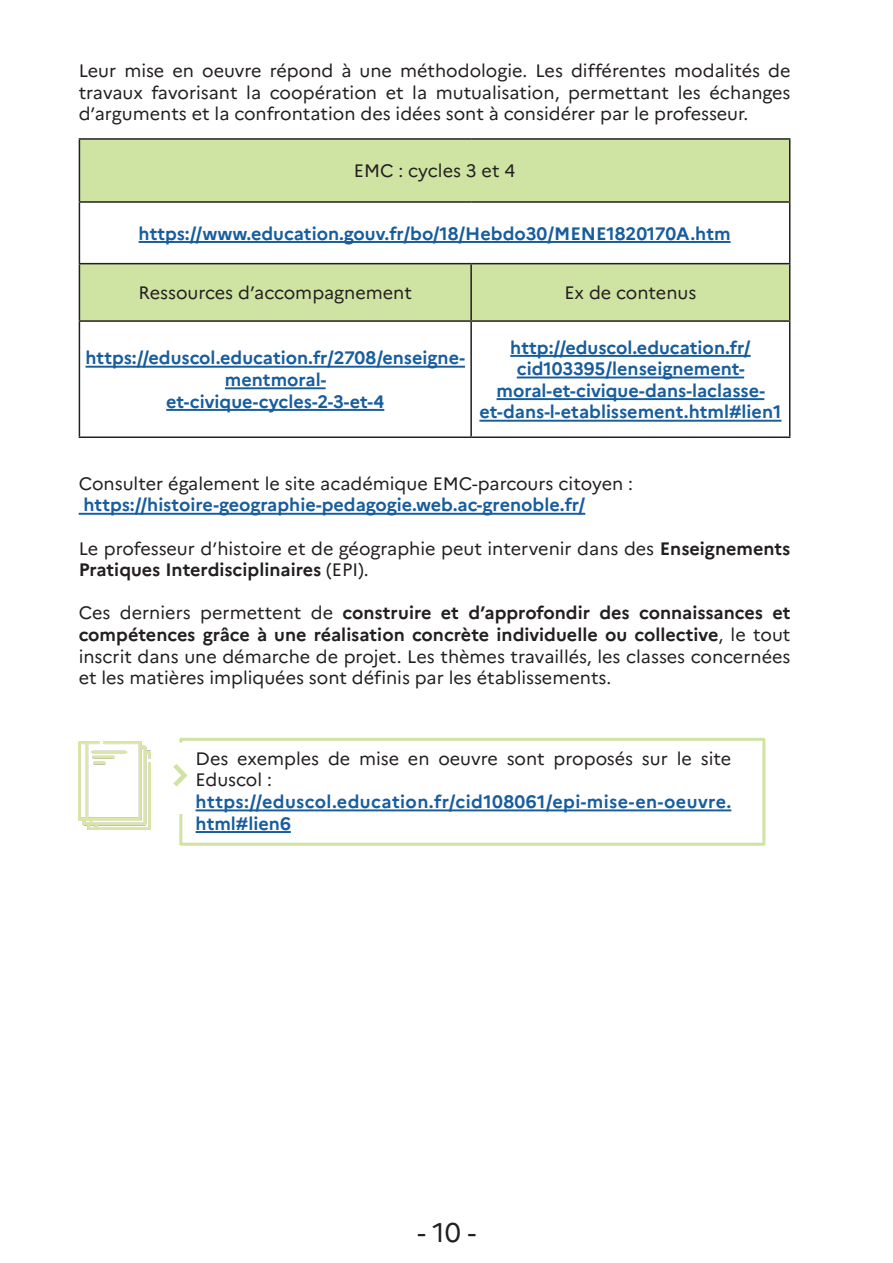
<style>
.page{position:relative;width:893px;height:1263px;background:#fff}
.page>*{position:absolute;margin:0;border:0;box-sizing:border-box;transform-origin:0 0}
.t1{font:27px "Marianne";color:#231f20}
.t2{font:18px/21.6px "Marianne";color:#231f20;text-align:justify}
.t3{font:700 18px/21.6px "Marianne";color:#175d9e;text-align:center}
.t4{font:700 18px/21.6px "Marianne";letter-spacing:.025em;color:#175d9e}
.s1{font-weight:700}
</style>
<div class="page">
<svg style="left:80px;top:140px;width:709px;height:180px;fill:#cfe3a2"></svg>
<hr style="left:79px;top:138px;width:392px;height:2px;background:#231f20">
<hr style="left:79px;top:140px;width:1px;height:61px;background:#231f20">
<hr style="left:471px;top:138px;width:319px;height:2px;background:#231f20">
<hr style="left:789px;top:140px;width:1px;height:61px;background:#231f20">
<hr style="left:79px;top:201px;width:392px;height:2px;background:#231f20">
<hr style="left:79px;top:203px;width:1px;height:60px;background:#231f20">
<hr style="left:471px;top:201px;width:319px;height:2px;background:#231f20">
<hr style="left:789px;top:203px;width:1px;height:60px;background:#231f20">
<hr style="left:79px;top:263px;width:392px;height:1px;background:#231f20">
<hr style="left:79px;top:264px;width:1px;height:56px;background:#231f20">
<hr style="left:471px;top:263px;width:319px;height:1px;background:#231f20">
<hr style="left:470px;top:264px;width:2px;height:56px;background:#231f20">
<hr style="left:789px;top:264px;width:1px;height:56px;background:#231f20">
<hr style="left:79px;top:320px;width:392px;height:2px;background:#231f20">
<hr style="left:79px;top:322px;width:1px;height:114px;background:#231f20">
<hr style="left:471px;top:320px;width:319px;height:2px;background:#231f20">
<hr style="left:470px;top:322px;width:2px;height:114px;background:#231f20">
<hr style="left:789px;top:322px;width:1px;height:114px;background:#231f20">
<hr style="left:79px;top:436px;width:392px;height:2px;background:#231f20">
<hr style="left:471px;top:436px;width:319px;height:2px;background:#231f20">
<hr style="left:139px;top:241px;width:592px;height:2px;background:#175d9e">
<hr style="left:86px;top:366px;width:379px;height:2px;background:#175d9e">
<hr style="left:225px;top:387px;width:101px;height:2px;background:#175d9e">
<hr style="left:166px;top:409px;width:218px;height:2px;background:#175d9e">
<hr style="left:510px;top:355px;width:241px;height:2px;background:#175d9e">
<hr style="left:517px;top:376px;width:227px;height:2px;background:#175d9e">
<hr style="left:497px;top:398px;width:267px;height:2px;background:#175d9e">
<hr style="left:479px;top:420px;width:302px;height:2px;background:#175d9e">
<hr style="left:79px;top:513px;width:506px;height:2px;background:#175d9e">
<svg style="left:173px;top:764px;width:5px;height:23px"></svg>
<svg style="left:178px;top:737px;width:588px;height:109px"></svg>
<img style="left:79px;top:742px;width:71px;height:88px">
<p class="t2" style="left:79px;top:60px;width:713px">Leur mise en oeuvre répond à une méthodologie. Les différentes modalités de travaux favorisant la coopération et la mutualisation, permettant les échanges d’arguments et la confrontation des idées sont à considérer par le professeur.</p>
<p class="t2" style="left:354px;top:160px;width:163px">EMC : cycles 3 et 4</p>
<p class="t3" style="left:139px;top:222px;width:593px">https://www.education.gouv.fr/bo/18/Hebdo30/MENE1820170A.htm</p>
<p class="t2" style="left:139px;top:282px;width:275px">Ressources d’accompagnement</p>
<p class="t2" style="left:564px;top:282px;width:133px">Ex de contenus</p>
<p class="t3" style="left:86px;top:347px;width:381px">https://eduscol.education.fr/2708/enseigne&shy;mentmoral-</p>
<p class="t3" style="left:166px;top:390px;width:220px">et-civique-cycles-2-3-et-4</p>
<p class="t3" style="left:510px;top:336px;width:242px">http://eduscol.education.fr/ cid103395/lenseignement-</p>
<p class="t3" style="left:497px;top:379px;width:270px">moral-et-civique-dans-laclasse-</p>
<p class="t3" style="left:479px;top:401px;width:304px">et-dans-l-etablissement.html#lien1</p>
<p class="t2" style="left:79px;top:472px;width:556px">Consulter également le site académique EMC-parcours citoyen :</p>
<p class="t3" style="left:84px;top:494px;width:503px">https://histoire-geographie-pedagogie.web.ac-grenoble.fr/</p>
<p class="t2" style="left:79px;top:537px;width:713px">Le professeur d’histoire et de géographie peut intervenir dans des <span class="s1">Enseignements<br>Pratiques Interdisciplinaires</span> (EPI).</p>
<p class="t2" style="left:79px;top:602px;width:713px">Ces derniers permettent de <span class="s1">construire et d’approfondir des connaissances et compétences grâce à une réalisation concrète individuelle ou collective</span>, le tout inscrit dans une démarche de projet. Les thèmes travaillés, les classes concernées et les matières impliquées sont définis par les établissements.</p>
<p class="t2" style="left:196px;top:747px;width:537px">Des exemples de mise en oeuvre sont proposés sur le site<br>Eduscol :</p>
<p class="t4" style="left:196px;top:791px;width:537px">https://eduscol.education.fr/cid108061/epi-mise-en-oeuvre. html#lien6</p>
<h1 class="t1" style="left:417px;top:1216px;width:60px">- 10 -</h1>
</div>
